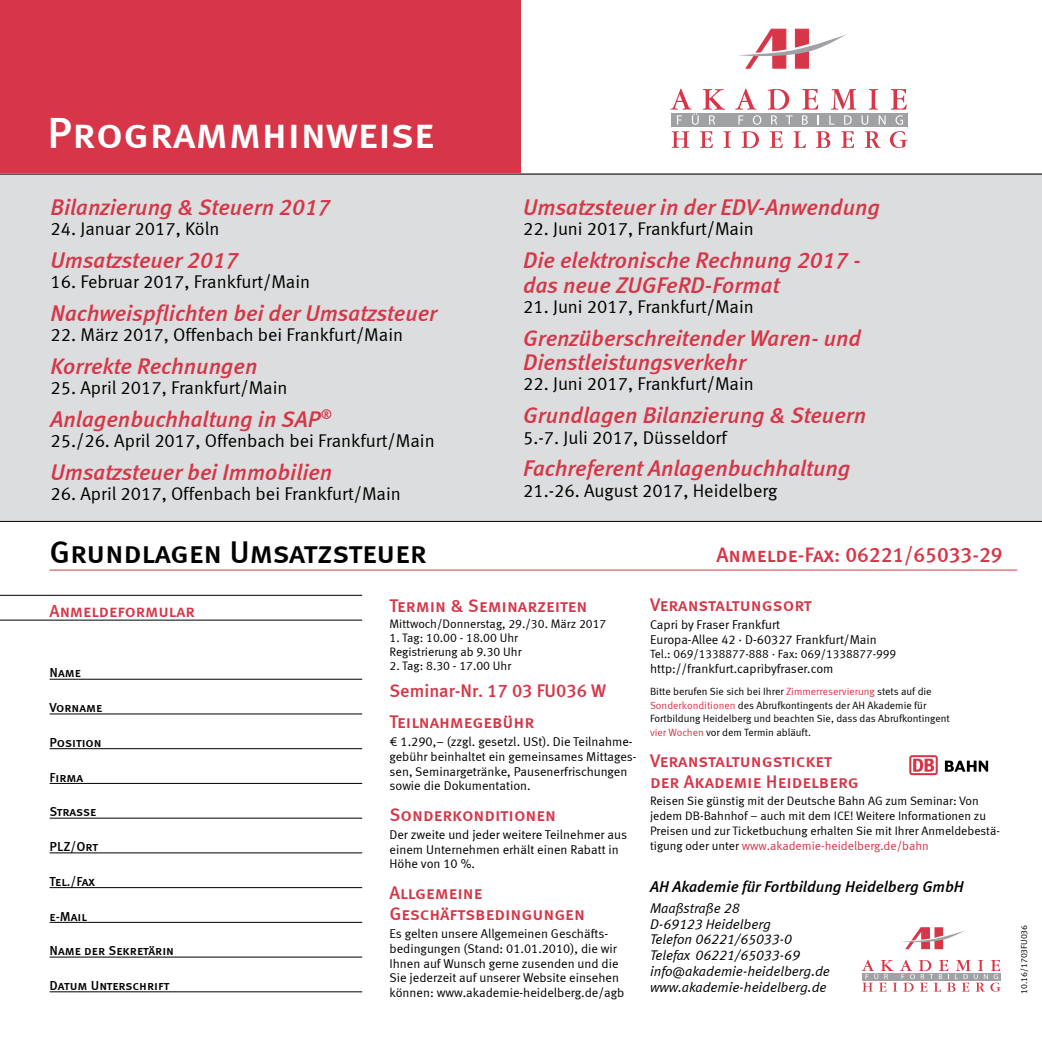
<style>
.page{position:relative;width:1042px;height:1042px;background:#fff}
.page>*{position:absolute;margin:0;border:0;box-sizing:border-box;transform-origin:0 0}
.t1{font:43.75px "Meta Medium LF Caps";letter-spacing:-.005em;color:#fff}
.t2{font:31.5px "Meta Medium LF Caps";letter-spacing:-.015em;color:#000}
.t3{font:italic 22.75px/24.5px "Meta Medium LF";color:#d63647}
.t4{font:21px "Meta Medium LF Caps";color:#d63647}
.t5{font:18.38px "Meta Normal LF";color:#000}
.t6{font:18.38px/21px "Meta Medium LF Caps";color:#d63647}
.t7{font:18.38px "Meta Medium LF";color:#d63647}
.t8{font:17.5px "Meta Medium LF Caps";color:#d63647}
.t9{font:italic 15.75px "Meta Medium LF";color:#000}
.t10{font:italic 14px/15.8px "Meta Normal LF";color:#000}
.t11{font:13.12px "Meta Medium LF Caps";color:#000}
.t12{font:12.78px/14.9px "Meta Normal LF";color:#000}
.t13{font:12.25px/14.9px "Meta Normal LF";color:#000}
.t14{font:11.9px "Meta Normal LF";color:#000}
.t15{font:10.5px/13.5px "Meta Normal LF";color:#000}
.t16{font:8.75px "Meta Normal LF";color:#000}
.s1{color:#d63647}
</style>
<div class="page">
<div style="left:0;top:0;width:521px;height:174px;background:#d63647"></div>
<div style="left:0;top:174px;width:1042px;height:347px;background:#dcddde"></div>
<svg style="left:738px;top:29px;width:108px;height:39px"></svg>
<svg style="left:671px;top:131px;width:18px;height:17px"></svg>
<svg style="left:700px;top:131px;width:13px;height:17px"></svg>
<svg style="left:723px;top:131px;width:8px;height:17px"></svg>
<svg style="left:741px;top:131px;width:18px;height:17px"></svg>
<svg style="left:770px;top:131px;width:13px;height:17px"></svg>
<svg style="left:793px;top:131px;width:13px;height:17px"></svg>
<svg style="left:816px;top:131px;width:14px;height:17px"></svg>
<svg style="left:841px;top:131px;width:13px;height:17px"></svg>
<svg style="left:865px;top:131px;width:16px;height:17px"></svg>
<svg style="left:890px;top:131px;width:17px;height:17px"></svg>
<div style="left:672px;top:113px;width:236px;height:14px;background:#9fa1a4"></div>
<svg style="left:670px;top:89px;width:55px;height:36px"></svg>
<svg style="left:735px;top:89px;width:26px;height:36px"></svg>
<svg style="left:767px;top:89px;width:25px;height:36px"></svg>
<svg style="left:802px;top:89px;width:17px;height:36px"></svg>
<svg style="left:829px;top:89px;width:56px;height:36px"></svg>
<svg style="left:891px;top:89px;width:16px;height:36px"></svg>
<hr style="left:0;top:521px;width:1042px;height:1px;background:#000">
<hr style="left:0;top:174px;width:1042px;height:1px;background:#000">
<hr style="left:50px;top:569px;width:967px;height:1px;background:#d63647">
<hr style="left:0;top:595px;width:362px;height:1px;background:#000">
<hr style="left:0;top:620px;width:362px;height:1px;background:#000">
<hr style="left:50px;top:679px;width:312px;height:1px;background:#000">
<hr style="left:50px;top:713px;width:312px;height:1px;background:#000">
<hr style="left:50px;top:748px;width:312px;height:1px;background:#000">
<hr style="left:50px;top:783px;width:312px;height:1px;background:#000">
<hr style="left:50px;top:818px;width:312px;height:1px;background:#000">
<hr style="left:50px;top:852px;width:312px;height:1px;background:#000">
<hr style="left:50px;top:887px;width:312px;height:1px;background:#000">
<hr style="left:50px;top:922px;width:312px;height:1px;background:#000">
<hr style="left:50px;top:956px;width:312px;height:1px;background:#000">
<hr style="left:50px;top:991px;width:312px;height:1px;background:#000">
<svg style="left:902px;top:927px;width:63px;height:22px"></svg>
<svg style="left:861px;top:959px;width:140px;height:32px"></svg>
<svg style="left:909px;top:755px;width:29px;height:20px"></svg>
<div style="left:911px;top:757px;width:24px;height:16px;background:#fff"></div>
<svg style="left:913px;top:758px;width:21px;height:14px"></svg>
<svg style="left:945px;top:760px;width:43px;height:12px"></svg>
<h1 class="t1" style="left:47px;top:107px;width:389px">Programmhinweise</h1>
<h3 class="t3" style="left:51px;top:194px;width:281px">Bilanzierung &amp; Steuern 2017</h3>
<h3 class="t5" style="left:51px;top:218px;width:170px">24. Januar 2017, Köln</h3>
<h3 class="t3" style="left:51px;top:247px;width:189px">Umsatzsteuer 2017</h3>
<h3 class="t5" style="left:51px;top:271px;width:261px">16. Februar 2017, Frankfurt/Main</h3>
<h3 class="t3" style="left:51px;top:300px;width:388px">Nachweispflichten bei der Umsatzsteuer</h3>
<h3 class="t5" style="left:51px;top:324px;width:354px">22. März 2017, Offenbach bei Frankfurt/Main</h3>
<h3 class="t3" style="left:51px;top:353px;width:208px">Korrekte Rechnungen</h3>
<h3 class="t5" style="left:51px;top:377px;width:238px">25. April 2017, Frankfurt/Main</h3>
<h3 class="t3" style="left:51px;top:406px;width:283px">Anlagenbuchhaltung in SAP<sup>®</sup></h3>
<h3 class="t5" style="left:51px;top:430px;width:386px">25./26. April 2017, Offenbach bei Frankfurt/Main</h3>
<h3 class="t3" style="left:51px;top:459px;width:283px">Umsatzsteuer bei Immobilien</h3>
<h3 class="t5" style="left:51px;top:483px;width:352px">26. April 2017, Offenbach bei Frankfurt/Main</h3>
<h2 class="t2" style="left:50px;top:533px;width:378px">Grundlagen Umsatzsteuer</h2>
<h3 class="t3" style="left:523px;top:195px;width:358px">Umsatzsteuer in der EDV-Anwendung</h3>
<h3 class="t5" style="left:523px;top:218px;width:232px">22. Juni 2017, Frankfurt/Main</h3>
<h3 class="t3" style="left:523px;top:248px;width:339px">Die elektronische Rechnung 2017 - das neue ZUGFeRD-Format</h3>
<h3 class="t5" style="left:523px;top:296px;width:232px">21. Juni 2017, Frankfurt/Main</h3>
<h3 class="t3" style="left:523px;top:325px;width:339px">Grenzüberschreitender Waren- und<br>Dienstleistungsverkehr</h3>
<h3 class="t5" style="left:523px;top:373px;width:232px">22. Juni 2017, Frankfurt/Main</h3>
<h3 class="t3" style="left:523px;top:403px;width:344px">Grundlagen Bilanzierung &amp; Steuern</h3>
<h3 class="t5" style="left:523px;top:426px;width:205px">5.-7. Juli 2017, Düsseldorf</h3>
<h3 class="t3" style="left:523px;top:456px;width:329px">Fachreferent Anlagenbuchhaltung</h3>
<h3 class="t5" style="left:523px;top:479px;width:256px">21.-26. August 2017, Heidelberg</h3>
<h3 class="t4" style="left:716px;top:542px;width:288px">Anmelde-Fax: 06221/65033-29</h3>
<h3 class="t8" style="left:50px;top:600px;width:147px">Anmeldeformular</h3>
<p class="t11" style="left:50px;top:665px;width:33px">Name</p>
<p class="t11" style="left:50px;top:700px;width:54px">Vorname</p>
<p class="t11" style="left:50px;top:735px;width:54px">Position</p>
<p class="t11" style="left:50px;top:769px;width:35px">Firma</p>
<p class="t11" style="left:50px;top:804px;width:48px">Strasse</p>
<p class="t11" style="left:50px;top:839px;width:50px">PLZ/Ort</p>
<p class="t11" style="left:50px;top:873px;width:47px">Tel./Fax</p>
<p class="t11" style="left:50px;top:908px;width:39px">e-Mail</p>
<p class="t11" style="left:50px;top:943px;width:126px">Name der Sekretärin</p>
<p class="t11" style="left:50px;top:978px;width:121px">Datum Unterschrift</p>
<h3 class="t6" style="left:389px;top:594px;width:200px">Termin &amp; Seminarzeiten</h3>
<p class="t13" style="left:389px;top:616px;width:218px">Mittwoch/Donnerstag, 29./30. März 2017</p>
<p class="t13" style="left:389px;top:630px;width:134px;line-height:14px">1. Tag: 10.00 - 18.00 Uhr<br>Registrierung ab 9.30 Uhr</p>
<p class="t13" style="left:389px;top:658px;width:123px">2. Tag: 8.30 - 17.00 Uhr</p>
<h3 class="t7" style="left:389px;top:680px;width:218px">Seminar-Nr. 17 03 FU036 W</h3>
<h3 class="t6" style="left:389px;top:711px;width:146px">Teilnahmegebühr</h3>
<p class="t12" style="left:389px;top:734px;width:249px">€ 1.290,– (zzgl. gesetzl. USt). Die Teilnahme&shy;gebühr beinhaltet ein gemeinsames Mittages&shy;sen, Seminargetränke, Pausenerfrischungen sowie die Dokumentation.</p>
<h3 class="t6" style="left:389px;top:804px;width:168px">Sonderkonditionen</h3>
<p class="t12" style="left:389px;top:826px;width:239px">Der zweite und jeder weitere Teilnehmer aus einem Unternehmen erhält einen Rabatt in<br>Höhe von 10 %.</p>
<h3 class="t6" style="left:389px;top:882px;width:197px">Allgemeine<br>Geschäftsbedingungen</h3>
<p class="t12" style="left:389px;top:925px;width:236px">Es gelten unsere Allgemeinen Geschäfts&shy;bedingungen (Stand: 01.01.2010), die wir Ihnen auf Wunsch gerne zusenden und die Sie jederzeit auf unserer Website einsehen können: www.akademie-heidelberg.de/agb</p>
<h3 class="t6" style="left:650px;top:594px;width:164px">Veranstaltungsort</h3>
<p class="t12" style="left:650px;top:616px;width:228px">Capri by Fraser Frankfurt<br>Europa-Allee 42 · D-60327 Frankfurt/Main</p>
<p class="t14" style="left:650px;top:647px;width:248px">Tel.: 069/1338877-888 · Fax: 069/1338877-999</p>
<p class="t12" style="left:650px;top:661px;width:185px">http://frankfurt.capribyfraser.com</p>
<p class="t15" style="left:650px;top:685px;width:301px">Bitte berufen Sie sich bei Ihrer <span class="s1">Zimmerreservierung</span> stets auf die <span class="s1">Sonderkonditionen</span> des Abrufkontingents der AH Akademie für Fortbildung Heidelberg und beachten Sie, dass das Abrufkontingent <span class="s1">vier Wochen</span> vor dem Termin abläuft.</p>
<h3 class="t6" style="left:650px;top:749px;width:210px">Veranstaltungsticket der Akademie Heidelberg</h3>
<p class="t13" style="left:650px;top:793px;width:351px">Reisen Sie günstig mit der Deutsche Bahn AG zum Seminar: Von jedem DB-Bahnhof − auch mit dem ICE! Weitere Informationen zu Preisen und zur Ticketbuchung erhalten Sie mit Ihrer Anmeldebestä&shy;tigung oder unter <span class="s1">www.akademie-heidelberg.de/bahn</span></p>
<p class="t9" style="left:650px;top:877px;width:315px">AH Akademie für Fortbildung Heidelberg GmbH</p>
<p class="t10" style="left:650px;top:900px;width:181px">Maaßstraße 28<br>D-69123 Heidelberg<br>Telefon 06221/65033-0<br>Telefax 06221/65033-69 info@akademie-heidelberg.de www.akademie-heidelberg.de</p>
<p class="t16" style="left:1019px;top:994px;width:71px;rotate:-90deg">10.16/1703FU036</p>
</div>
